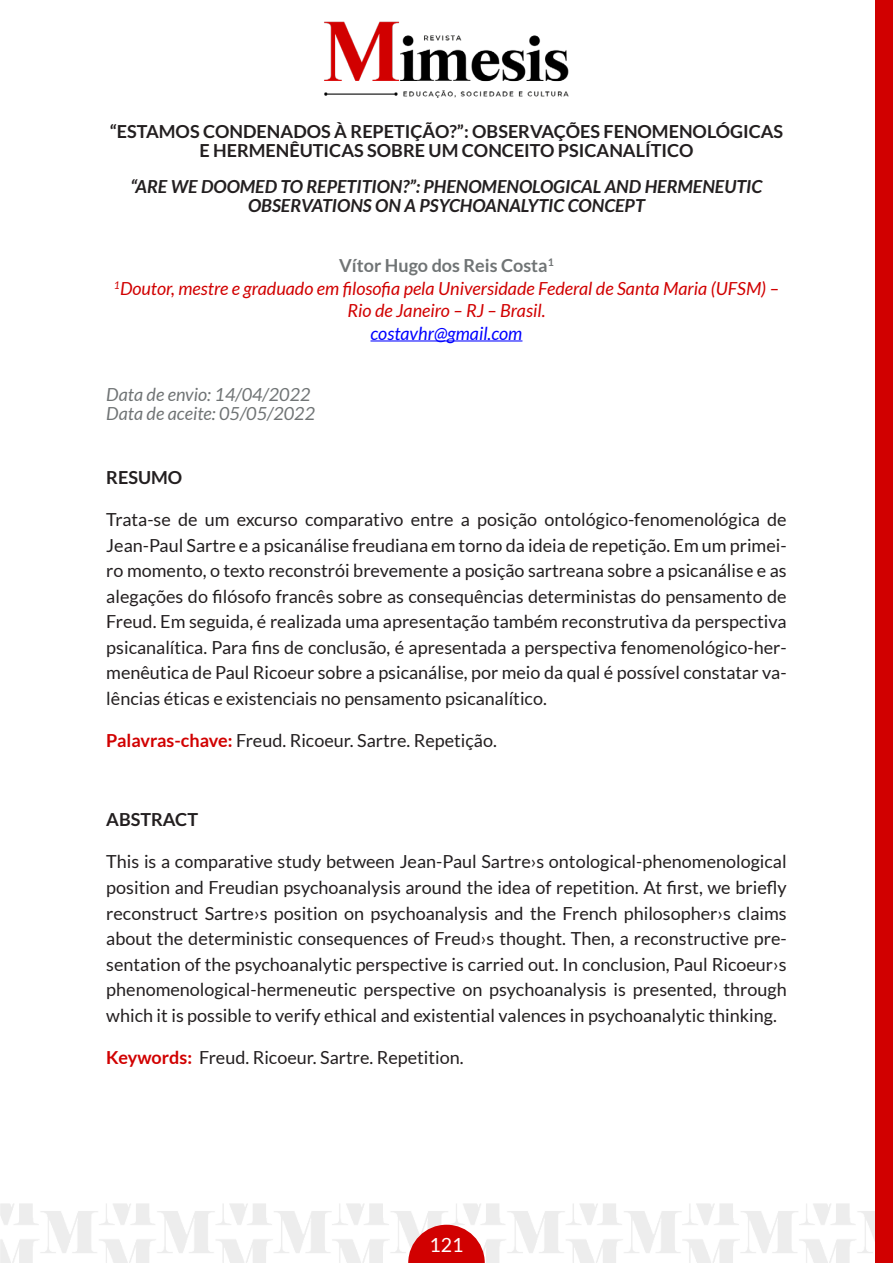
<style>
.page{position:relative;width:893px;height:1263px;background:#fff}
.page>*{position:absolute;margin:0;border:0;box-sizing:border-box;transform-origin:0 0}
.t1{font:19.5px "Lato";color:#fff}
.CORPO_DO_TEXTO{font:18px/25.5px "Lato";color:#231f20;text-align:justify}
.TÍTULO{font:700 18px/19px "Lato";color:#231f20;text-align:center}
.SUBTÍTULO_NOME{font:italic 18px/22.5px "Lato";color:#d10000;text-align:center}
.TÍTULO-2{font:italic 700 18px/19px "Lato";color:#231f20;text-align:center}
.CORPO_DO_TEXTO-2{font:italic 18px "Lato";color:#707475}
.TÍTULO_NOME{font:700 18px "Lato";color:#707475}
.SUBTÍTULO_NOME-2{font:italic 18px "Lato";color:#00f}
.s1{font-weight:700;color:#d10000}
</style>
<div class="page">
<img style="left:0;top:1203px;width:876px;height:60px">
<svg style="left:408px;top:1225px;width:77px;height:38px;background:#d93535"></svg>
<div style="left:876px;top:0;width:17px;height:1263px;background:#d10000"></div>
<img style="left:324px;top:21px;width:245px;height:77px">
<hr style="left:370px;top:340px;width:152px;height:1px;background:#00f">
<p class="TÍTULO" style="left:110px;top:121px;width:675px">“ESTAMOS CONDENADOS À REPETIÇÃO?”: OBSERVAÇÕES FENOMENOLÓGICAS<br>E HERMENÊUTICAS SOBRE UM CONCEITO PSICANALÍTICO</p>
<p class="TÍTULO-2" style="left:131px;top:177px;width:633px">“ARE WE DOOMED TO REPETITION?”: PHENOMENOLOGICAL AND HERMENEUTIC<br>OBSERVATIONS ON A PSYCHOANALYTIC CONCEPT</p>
<p class="TÍTULO_NOME" style="left:339px;top:255px;width:216px">Vítor Hugo dos Reis Costa<sup>1</sup></p>
<p class="SUBTÍTULO_NOME" style="left:114px;top:277px;width:666px"><sup>1</sup>Doutor, mestre e graduado em filosofia pela Universidade Federal de Santa Maria (UFSM) –<br>Rio de Janeiro – RJ – Brasil.</p>
<p class="SUBTÍTULO_NOME-2" style="left:370px;top:323px;width:153px">costavhr@gmail.com</p>
<p class="CORPO_DO_TEXTO-2" style="left:106px;top:385px;width:206px">Data de envio: 14/04/2022</p>
<p class="CORPO_DO_TEXTO-2" style="left:106px;top:404px;width:210px">Data de aceite: 05/05/2022</p>
<p class="TÍTULO" style="left:106px;top:467px;width:77px">RESUMO</p>
<p class="CORPO_DO_TEXTO" style="left:106px;top:507px;width:682px">Trata-se de um excurso comparativo entre a posição ontológico-fenomenológica de Jean-Paul Sartre e a psicanálise freudiana em torno da ideia de repetição. Em um primei&shy;ro momento, o texto reconstrói brevemente a posição sartreana sobre a psicanálise e as alegações do filósofo francês sobre as consequências deterministas do pensamento de Freud. Em seguida, é realizada uma apresentação também reconstrutiva da perspectiva psicanalítica. Para fins de conclusão, é apresentada a perspectiva fenomenológico-her&shy;menêutica de Paul Ricoeur sobre a psicanálise, por meio da qual é possível constatar va&shy;lências éticas e existenciais no pensamento psicanalítico.</p>
<p class="CORPO_DO_TEXTO" style="left:106px;top:728px;width:392px"><span class="s1">Palavras-chave:</span> Freud. Ricoeur. Sartre. Repetição.</p>
<p class="TÍTULO" style="left:106px;top:810px;width:93px">ABSTRACT</p>
<p class="CORPO_DO_TEXTO" style="left:106px;top:849px;width:682px">This is a comparative study between Jean-Paul Sartre›s ontological-phenomenological position and Freudian psychoanalysis around the idea of repetition. At first, we briefly reconstruct Sartre›s position on psychoanalysis and the French philosopher›s claims about the deterministic consequences of Freud›s thought. Then, a reconstructive pre&shy;sentation of the psychoanalytic perspective is carried out. In conclusion, Paul Ricoeur›s phenomenological-hermeneutic perspective on psychoanalysis is presented, through which it is possible to verify ethical and existential valences in psychoanalytic thinking.</p>
<p class="CORPO_DO_TEXTO" style="left:106px;top:1045px;width:359px"><span class="s1">Keywords:</span> Freud. Ricoeur. Sartre. Repetition.</p>
<p class="t1" style="left:429px;top:1234px;width:35px">121</p>
</div>
